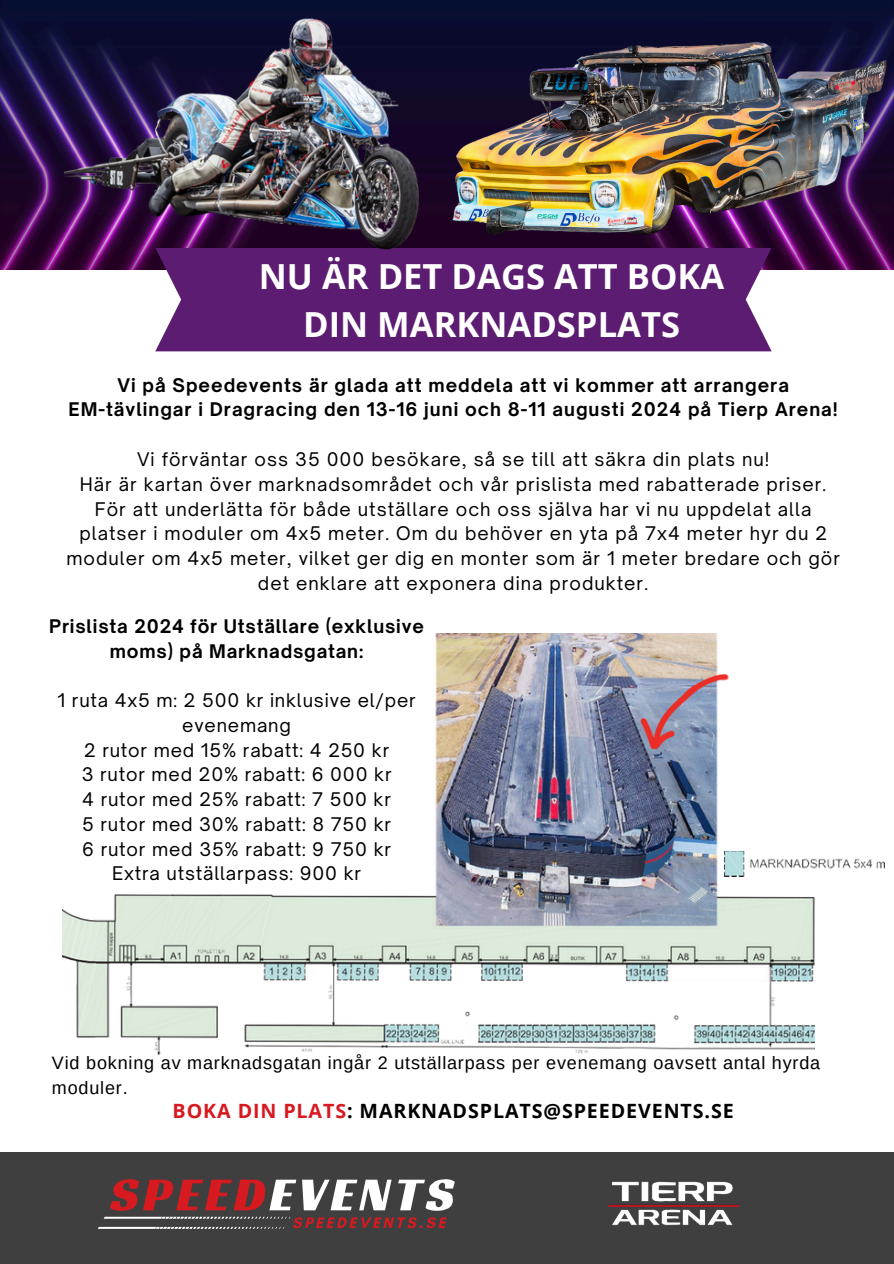
<style>
.page{position:relative;width:894px;height:1264px;background:#fff}
.page>*{position:absolute;margin:0;border:0;box-sizing:border-box;transform-origin:0 0}
.t1{font:700 34.5px/48.2px "Open Sans";color:#fff;text-align:center}
.t2{font:700 19.65px "Open Sans";letter-spacing:.045em;color:#000}
.t3{font:18px/24.8px "Open Sauce One";letter-spacing:.055em;color:#000;text-align:center}
.t4{font:700 18px/24.8px "Open Sauce One";letter-spacing:.055em;color:#000;text-align:center}
.t5{font:18px/24.8px "Arimo";letter-spacing:.045em;color:#000}
.s1{color:#d71920}
</style>
<div class="page">
<img style="left:0;top:0;width:893px;height:270px">
<div style="left:155px;top:248px;width:616px;height:103px;background:#5c1c72"></div>
<img style="left:65px;top:0;width:363px;height:256px">
<img style="left:446px;top:34px;width:444px;height:204px">
<img style="left:62px;top:633px;width:752px;height:421px">
<img style="left:724px;top:852px;width:159px;height:24px">
<div style="left:0;top:1151px;width:893px;height:112px;background:#3f3f40"></div>
<svg style="left:110px;top:1179px;width:186px;height:31px"></svg>
<svg style="left:302px;top:1179px;width:89px;height:31px"></svg>
<svg style="left:398px;top:1179px;width:56px;height:31px"></svg>
<svg style="left:98px;top:1216px;width:349px;height:12px"></svg>
<img style="left:608px;top:1181px;width:132px;height:45px">
<p class="t1" style="left:259px;top:251px;width:467px">NU ÄR DET DAGS ATT BOKA<br>DIN MARKNADSPLATS</p>
<p class="t4" style="left:68px;top:372px;width:770px">Vi på Speedevents är glada att meddela att vi kommer att arrangera<br>EM-tävlingar i Dragracing den 13-16 juni och 8-11 augusti 2024 på Tierp Arena!</p>
<h3 class="t3" style="left:137px;top:447px;width:633px">Vi förväntar oss 35 000 besökare, så se till att säkra din plats nu!</h3>
<p class="t3" style="left:80px;top:471px;width:748px">Här är kartan över marknadsområdet och vår prislista med rabatterade priser.</p>
<p class="t3" style="left:66px;top:496px;width:774px">För att underlätta för både utställare och oss själva har vi nu uppdelat alla platser i moduler om 4x5 meter. Om du behöver en yta på 7x4 meter hyr du 2 moduler om 4x5 meter, vilket ger dig en monter som är 1 meter bredare och gör det enklare att exponera dina produkter.</p>
<p class="t4" style="left:49px;top:613px;width:376px">Prislista 2024 för Utställare (exklusive moms) på Marknadsgatan:</p>
<p class="t3" style="left:57px;top:688px;width:359px">1 ruta 4x5 m: 2 500 kr inklusive el/per evenemang</p>
<p class="t3" style="left:84px;top:737px;width:306px">2 rutor med 15% rabatt: 4 250 kr</p>
<p class="t3" style="left:82px;top:762px;width:311px">3 rutor med 20% rabatt: 6 000 kr</p>
<p class="t3" style="left:82px;top:787px;width:310px">4 rutor med 25% rabatt: 7 500 kr</p>
<p class="t3" style="left:82px;top:811px;width:310px">5 rutor med 30% rabatt: 8 750 kr</p>
<p class="t3" style="left:82px;top:836px;width:310px">6 rutor med 35% rabatt: 9 750 kr</p>
<p class="t3" style="left:112px;top:861px;width:250px">Extra utställarpass: 900 kr</p>
<h2 class="t5" style="left:52px;top:1050px;width:769px">Vid bokning av marknadsgatan ingår 2 utställarpass per evenemang oavsett antal hyrda moduler.</h2>
<p class="t2" style="left:173px;top:1097px;width:562px"><span class="s1">BOKA DIN PLATS</span>: MARKNADSPLATS@SPEEDEVENTS.SE</p>
</div>
